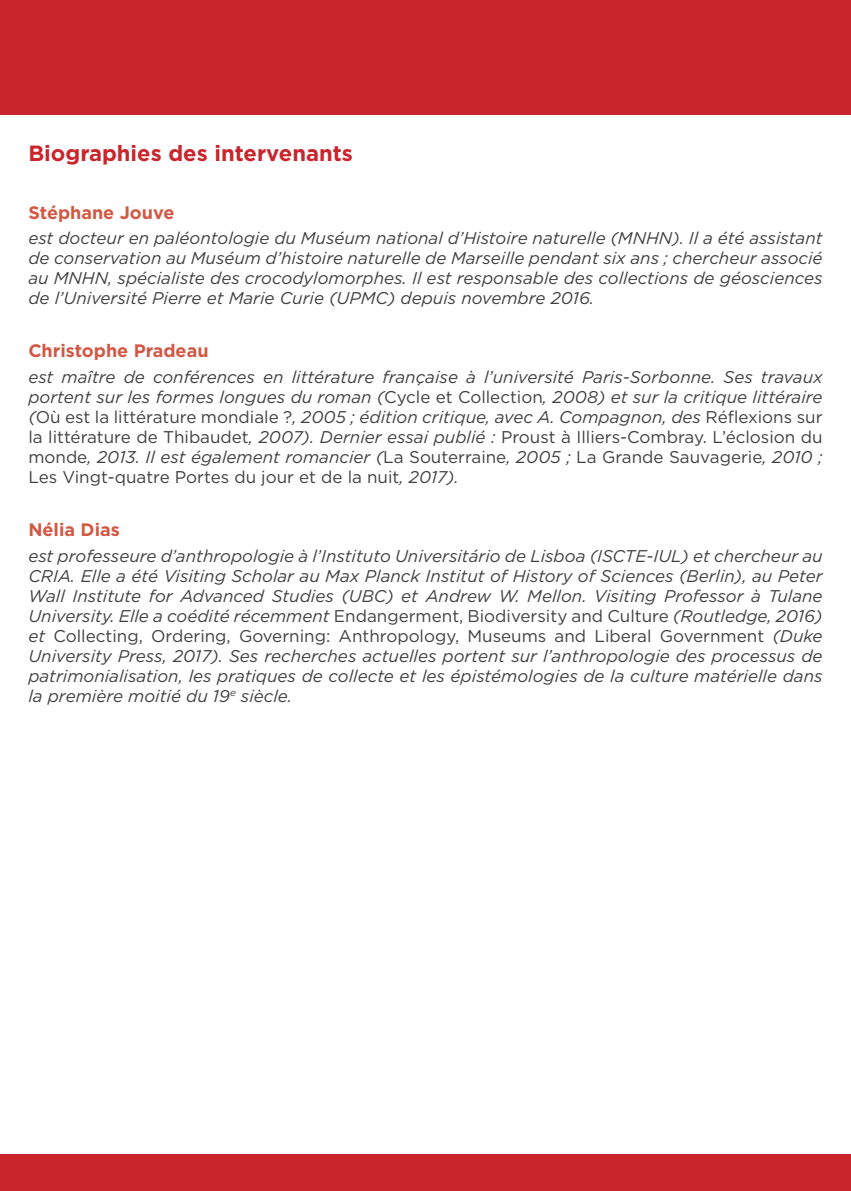
<style>
.page{position:relative;width:851px;height:1191px;background:#fff}
.page>*{position:absolute;margin:0;border:0;box-sizing:border-box;transform-origin:0 0}
.t1{font:700 22px "Gotham";color:#c9252c}
.t2{font:700 18px "Gotham";color:#d25844}
.t3{font:italic 17px/20px "Gotham";color:#414042;text-align:justify}
.s1{font-style:normal}
</style>
<div class="page">
<div style="left:0;top:0;width:850px;height:114px;background:#c9252c"></div>
<div style="left:0;top:1154px;width:850px;height:37px;background:#c9252c"></div>
<p class="t1" style="left:28px;top:138px;width:326px">Biographies des intervenants</p>
<p class="t2" style="left:28px;top:200px;width:147px">Stéphane Jouve</p>
<p class="t3" style="left:28px;top:228px;width:795px">est docteur en paléontologie du Muséum national d’Histoire naturelle (MNHN). Il a été assistant de conservation au Muséum d’histoire naturelle de Marseille pendant six ans ; chercheur associé au MNHN, spécialiste des crocodylomorphes. Il est responsable des collections de géosciences de l’Université Pierre et Marie Curie (UPMC) depuis novembre 2016.</p>
<p class="t2" style="left:28px;top:339px;width:182px">Christophe Pradeau</p>
<p class="t3" style="left:28px;top:366px;width:795px">est maître de conférences en littérature française à l’université Paris-Sorbonne. Ses travaux portent sur les formes longues du roman (<span class="s1">Cycle et Collection</span>, 2008) et sur la critique littéraire (<span class="s1">Où est la littérature mondiale ?</span>, 2005 ; édition critique, avec A. Compagnon, des <span class="s1">Réflexions sur la littérature de Thibaudet</span>, 2007). Dernier essai publié : <span class="s1">Proust à Illiers-Combray. L’éclosion du monde</span>, 2013. Il est également romancier (<span class="s1">La Souterraine</span>, 2005 ; <span class="s1">La Grande Sauvagerie</span>, 2010 ; <span class="s1">Les Vingt-quatre Portes du jour et de la nuit</span>, 2017).</p>
<p class="t2" style="left:28px;top:517px;width:93px">Nélia Dias</p>
<p class="t3" style="left:28px;top:545px;width:795px">est professeure d’anthropologie à l’Instituto Universitário de Lisboa (ISCTE-IUL) et chercheur au CRIA. Elle a été Visiting Scholar au Max Planck Institut of History of Sciences (Berlin), au Peter Wall Institute for Advanced Studies (UBC) et Andrew W. Mellon. Visiting Professor à Tulane University. Elle a coédité récemment <span class="s1">Endangerment, Biodiversity and Culture</span> (Routledge, 2016) et <span class="s1">Collecting, Ordering, Governing: Anthropology, Museums and Liberal Government</span> (Duke University Press, 2017). Ses recherches actuelles portent sur l’anthropologie des processus de patrimonialisation, les pratiques de collecte et les épistémologies de la culture matérielle dans la première moitié du 19<sup>e</sup> siècle.</p>
</div>
